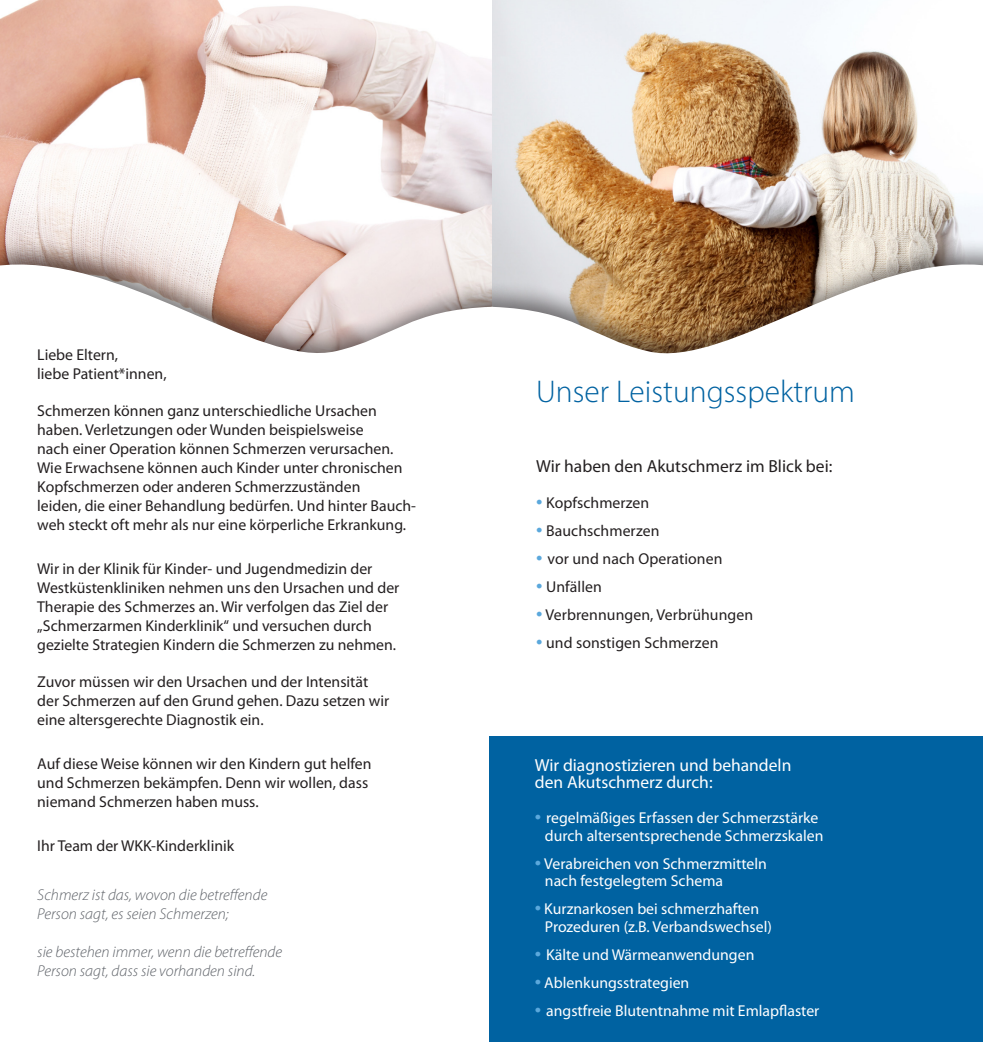
<style>
.page{position:relative;width:983px;height:1042px;background:#fff}
.page>*{position:absolute;margin:0;border:0;box-sizing:border-box;transform-origin:0 0}
.t1{font:31.5px "Myriad Variable Concept";letter-spacing:.135em;color:#0062a1}
.t2{font:17.5px/17.5px "Myriad Pro";color:#fff}
.t3{font:17.5px "Myriad Pro";color:#231f20}
.t4{font:15.75px/18.9px "Myriad Pro";color:#231f20}
.t5{font:15.75px "Myriad Pro";color:#fff}
.t6{font:italic 15.75px "Myriad Variable Concept";letter-spacing:.115em;color:#5f6369}
.t7{font:italic 15.75px "Myriad Variable Concept";letter-spacing:.135em;color:#5f6369}
.s1{font-size:22.75px;color:#5ba8dc}
</style>
<div class="page">
<div style="left:489px;top:737px;width:493px;height:305px;background:#0062a1"></div>
<img style="left:491px;top:0;width:491px;height:238px">
<img style="left:0;top:0;width:491px;height:239px">
<svg style="left:0;top:243px;width:479px;height:110px"></svg>
<div style="left:479px;top:238px;width:503px;height:287px;background:#231f20;opacity:.58"></div>
<svg style="left:491px;top:243px;width:491px;height:241px"></svg>
<div style="left:493px;top:484px;width:489px;height:55px;background:#fff"></div>
<div style="left:487px;top:307px;width:8px;height:195px;background:#fff"></div>
<div style="left:474px;top:308px;width:34px;height:245px;background:#fff"></div>
<p class="t4" style="left:37px;top:345px;width:82px">Liebe Eltern,</p>
<p class="t4" style="left:37px;top:364px;width:131px">liebe Patient*innen,</p>
<p class="t4" style="left:37px;top:401px;width:341px">Schmerzen können ganz unterschiedliche Ursachen</p>
<p class="t4" style="left:37px;top:420px;width:328px">haben. Verletzungen oder Wunden beispielsweise</p>
<p class="t4" style="left:37px;top:439px;width:357px">nach einer Operation können Schmerzen verursachen.</p>
<p class="t4" style="left:37px;top:458px;width:366px">Wie Erwachsene können auch Kinder unter chronischen<br>Kopfschmerzen oder anderen Schmerzzuständen</p>
<p class="t4" style="left:37px;top:496px;width:380px">leiden, die einer Behandlung bedürfen. Und hinter Bauch&shy;weh steckt oft mehr als nur eine körperliche Erkrankung.</p>
<p class="t4" style="left:37px;top:559px;width:336px">Wir in der Klinik für Kinder- und Jugendmedizin der</p>
<p class="t4" style="left:37px;top:578px;width:363px">Westküstenkliniken nehmen uns den Ursachen und der<br>Therapie des Schmerzes an. Wir verfolgen das Ziel der „Schmerzarmen Kinderklinik“ und versuchen durch</p>
<p class="t4" style="left:37px;top:634px;width:360px">gezielte Strategien Kindern die Schmerzen zu nehmen.</p>
<p class="t4" style="left:37px;top:672px;width:332px">Zuvor müssen wir den Ursachen und der Intensität</p>
<p class="t4" style="left:37px;top:691px;width:353px">der Schmerzen auf den Grund gehen. Dazu setzen wir</p>
<p class="t4" style="left:37px;top:710px;width:228px">eine altersgerechte Diagnostik ein.</p>
<p class="t4" style="left:37px;top:754px;width:335px">Auf diese Weise können wir den Kindern gut helfen</p>
<p class="t4" style="left:37px;top:773px;width:332px">und Schmerzen bekämpfen. Denn wir wollen, dass</p>
<p class="t4" style="left:37px;top:792px;width:223px">niemand Schmerzen haben muss.</p>
<p class="t4" style="left:37px;top:836px;width:198px">Ihr Team der WKK-Kinderklinik</p>
<p class="t7" style="left:37px;top:885px;width:230px">Schmerz ist das, wovon die betreffende</p>
<p class="t6" style="left:37px;top:904px;width:193px">Person sagt, es seien Schm erzen;</p>
<p class="t6" style="left:37px;top:942px;width:244px">sie bestehen im m er, wenn die betreffende</p>
<p class="t6" style="left:37px;top:961px;width:219px">Person sagt, dass sie vorhanden sind.</p>
<p class="t1" style="left:536px;top:372px;width:313px">Unser Leistungsspektrum</p>
<p class="t3" style="left:536px;top:455px;width:298px">Wir haben den Akutschmerz im Blick bei:</p>
<p class="t4" style="left:536px;top:493px;width:115px"><span class="s1">•</span> Kopfschmerzen</p>
<p class="t4" style="left:536px;top:521px;width:125px"><span class="s1">•</span> Bauchschmerzen</p>
<p class="t4" style="left:536px;top:549px;width:188px"><span class="s1">•</span> vor und nach Operationen</p>
<p class="t4" style="left:536px;top:577px;width:67px"><span class="s1">•</span> Unfällen</p>
<p class="t4" style="left:536px;top:605px;width:218px"><span class="s1">•</span> Verbrennungen, Verbrühungen</p>
<p class="t4" style="left:536px;top:633px;width:184px"><span class="s1">•</span> und sonstigen Schmerzen</p>
<p class="t2" style="left:535px;top:756px;width:258px">Wir diagnostizieren und behandeln den Akutschmerz durch:</p>
<p class="t5" style="left:535px;top:808px;width:285px"><span class="s1">•</span> regelmäßiges Erfassen der Schmerzstärke</p>
<p class="t5" style="left:545px;top:825px;width:280px">durch altersentsprechende Schmerzskalen</p>
<p class="t5" style="left:535px;top:853px;width:233px"><span class="s1">•</span> Verabreichen von Schmerzmitteln</p>
<p class="t5" style="left:545px;top:871px;width:179px">nach festgelegtem Schema</p>
<p class="t5" style="left:535px;top:899px;width:226px"><span class="s1">•</span> Kurznarkosen bei schmerzhaften</p>
<p class="t5" style="left:545px;top:916px;width:228px">Prozeduren (z.B. Verbandswechsel)</p>
<p class="t5" style="left:535px;top:944px;width:221px"><span class="s1">•</span> Kälte und Wärmeanwendungen</p>
<p class="t5" style="left:535px;top:972px;width:156px"><span class="s1">•</span> Ablenkungsstrategien</p>
<p class="t5" style="left:535px;top:1000px;width:286px"><span class="s1">•</span> angstfreie Blutentnahme mit Emlapflaster</p>
</div>
